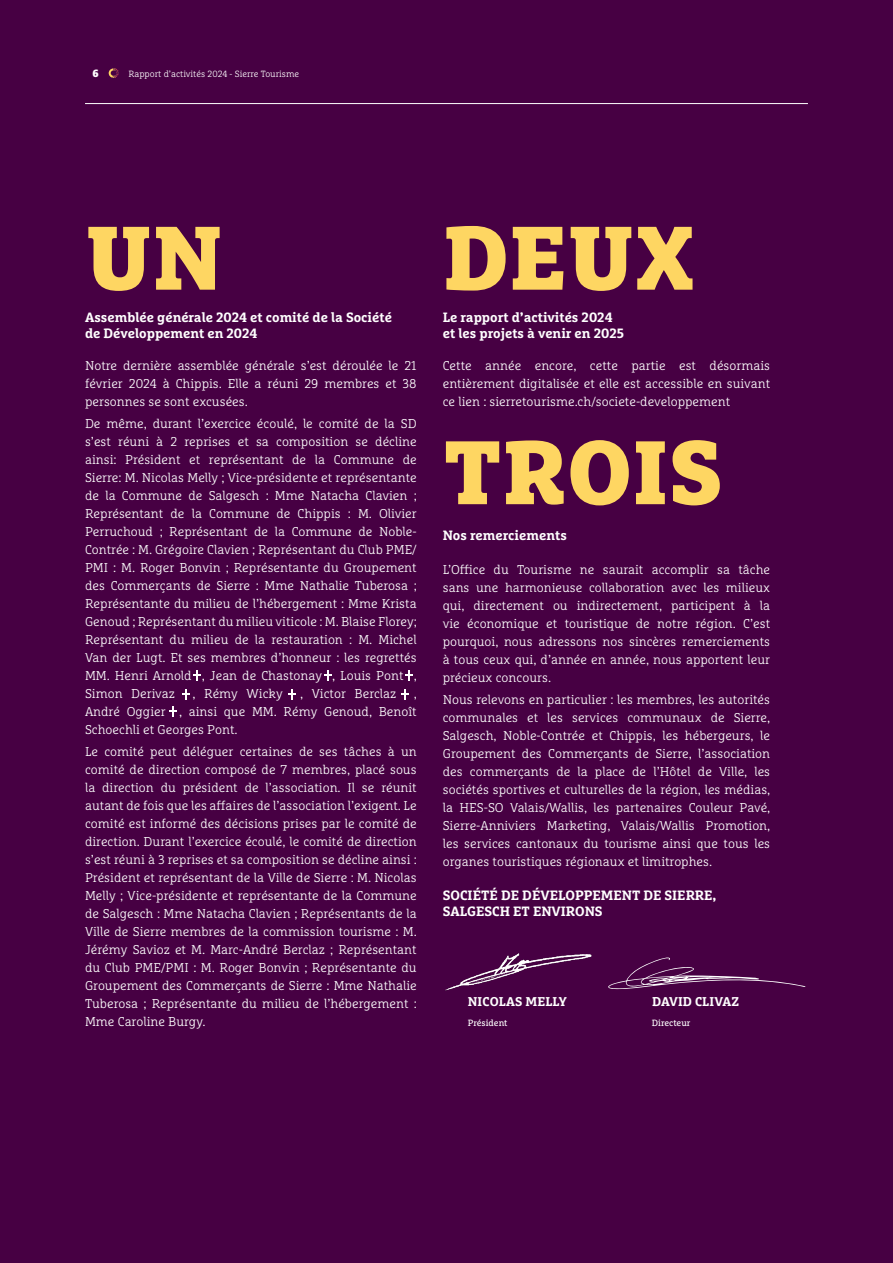
<style>
.page{position:relative;width:893px;height:1263px;background:#470043}
.page>*{position:absolute;margin:0;border:0;box-sizing:border-box;transform-origin:0 0}
.T2_G{font:900 90px "Marselis Slab Pro";letter-spacing:.01em;color:#fed662}
.Standard_-_Titre{font:700 13.5px/16.2px "Marselis Slab Pro";color:#fff}
.Standard_-_Blanc{font:300 12.75px/18px "Marselis Slab Pro";color:#fff;text-align:justify}
.t1{font:700 12.75px "Marselis Slab Pro";letter-spacing:.01em;color:#fff}
.t2{font:900 10.5px "Marselis Slab Pro";color:#fff}
.t3{font:300 9px "Marselis Slab Pro";color:#fff}
.t4{font:9px "Marselis Slab Pro";color:#fff}
</style>
<div class="page">
<svg style="left:169px;top:706px;width:8px;height:11px"></svg>
<svg style="left:401px;top:689px;width:8px;height:11px"></svg>
<svg style="left:405px;top:671px;width:8px;height:10px"></svg>
<svg style="left:324px;top:671px;width:8px;height:10px"></svg>
<svg style="left:288px;top:689px;width:8px;height:11px"></svg>
<svg style="left:182px;top:689px;width:7px;height:11px"></svg>
<svg style="left:193px;top:671px;width:8px;height:10px"></svg>
<img style="left:445px;top:953px;width:147px;height:38px">
<svg style="left:608px;top:957px;width:198px;height:32px"></svg>
<hr style="left:85px;top:103px;width:723px;height:1px;background:#fff">
<svg style="left:109px;top:68px;width:10px;height:10px"></svg>
<p class="t2" style="left:93px;top:67px;width:8px">6</p>
<p class="t3" style="left:128px;top:68px;width:172px">Rapport d’activités 2024 - Sierre Tourisme</p>
<p class="T2_G" style="left:85px;top:200px;width:138px">UN</p>
<p class="T2_G" style="left:443px;top:200px;width:253px">DEUX</p>
<p class="Standard_-_Titre" style="left:85px;top:309px;width:308px">Assemblée générale 2024 et comité de la Société de Développement en 2024</p>
<p class="Standard_-_Titre" style="left:443px;top:309px;width:183px">Le rapport d’activités 2024 et les projets à venir en 2025</p>
<p class="Standard_-_Blanc" style="left:85px;top:356px;width:333px">Notre dernière assemblée générale s’est déroulée le 21 février 2024 à Chippis. Elle a réuni 29 membres et 38 personnes se sont excusées.</p>
<p class="Standard_-_Blanc" style="left:85px;top:414px;width:333px">De même, durant l’exercice écoulé, le comité de la SD s’est réuni à 2 reprises et sa composition se décline ainsi: Président et représentant de la Commune de Sierre: M. Nicolas Melly ; Vice-présidente et représentante de la Commune de Salgesch : Mme Natacha Clavien ; Représentant de la Commune de Chippis : M. Olivier Perruchoud ; Représentant de la Commune de Noble-Contrée : M. Grégoire Clavien ; Représentant du Club PME/ PMI : M. Roger Bonvin ; Représentante du Groupement des Commerçants de Sierre : Mme Nathalie Tuberosa ; Représentante du milieu de l’hébergement : Mme Krista Genoud ; Représentant du milieu viticole : M. Blaise Florey; Représentant du milieu de la restauration : M. Michel Van der Lugt. Et ses membres d’honneur : les regrettés MM. Henri Arnold , Jean de Chastonay , Louis Pont , Simon Derivaz</p>
<p class="Standard_-_Blanc" style="left:192px;top:684px;width:92px">, Rémy Wicky</p>
<p class="Standard_-_Blanc" style="left:300px;top:684px;width:98px">, Victor Berclaz</p>
<p class="Standard_-_Blanc" style="left:85px;top:684px;width:333px;text-indent:329px">, André Oggier , ainsi que MM. Rémy Genoud, Benoît Schoechli et Georges Pont.</p>
<p class="Standard_-_Blanc" style="left:85px;top:743px;width:333px">Le comité peut déléguer certaines de ses tâches à un comité de direction composé de 7 membres, placé sous la direction du président de l’association. Il se réunit autant de fois que les affaires de l’association l’exigent. Le comité est informé des décisions prises par le comité de direction. Durant l’exercice écoulé, le comité de direction s’est réuni à 3 reprises et sa composition se décline ainsi :<br>Président et représentant de la Ville de Sierre : M. Nicolas Melly ; Vice-présidente et représentante de la Commune de Salgesch : Mme Natacha Clavien ; Représentants de la Ville de Sierre membres de la commission tourisme : M.<br>Jérémy Savioz et M. Marc-André Berclaz ; Représentant du Club PME/PMI : M. Roger Bonvin ; Représentante du Groupement des Commerçants de Sierre : Mme Nathalie Tuberosa ; Représentante du milieu de l’hébergement :<br>Mme Caroline Burgy.</p>
<p class="Standard_-_Blanc" style="left:443px;top:356px;width:329px">Cette année encore, cette partie est désormais entièrement digitalisée et elle est accessible en suivant ce lien : sierretourisme.ch/societe-developpement</p>
<p class="T2_G" style="left:443px;top:415px;width:280px">TROIS</p>
<p class="Standard_-_Titre" style="left:443px;top:527px;width:126px">Nos remerciements</p>
<p class="Standard_-_Blanc" style="left:443px;top:560px;width:329px">L’Office du Tourisme ne saurait accomplir sa tâche sans une harmonieuse collaboration avec les milieux qui, directement ou indirectement, participent à la vie économique et touristique de notre région. C’est pourquoi, nous adressons nos sincères remerciements à tous ceux qui, d’année en année, nous apportent leur précieux concours.</p>
<p class="Standard_-_Blanc" style="left:443px;top:690px;width:329px">Nous relevons en particulier : les membres, les autorités communales et les services communaux de Sierre, Salgesch, Noble-Contrée et Chippis, les hébergeurs, le Groupement des Commerçants de Sierre, l’association des commerçants de la place de l’Hôtel de Ville, les sociétés sportives et culturelles de la région, les médias, la HES-SO Valais/Wallis, les partenaires Couleur Pavé, Sierre-Anniviers Marketing, Valais/Wallis Promotion, les services cantonaux du tourisme ainsi que tous les organes touristiques régionaux et limitrophes.</p>
<p class="Standard_-_Titre" style="left:443px;top:887px;width:275px">SOCIÉTÉ DE DÉVELOPPEMENT DE SIERRE,<br>SALGESCH ET ENVIRONS</p>
<p class="t1" style="left:468px;top:993px;width:100px">NICOLAS MELLY</p>
<p class="t4" style="left:468px;top:1018px;width:41px">Président</p>
<p class="t1" style="left:652px;top:993px;width:88px">DAVID CLIVAZ</p>
<p class="t4" style="left:652px;top:1018px;width:40px">Directeur</p>
</div>
